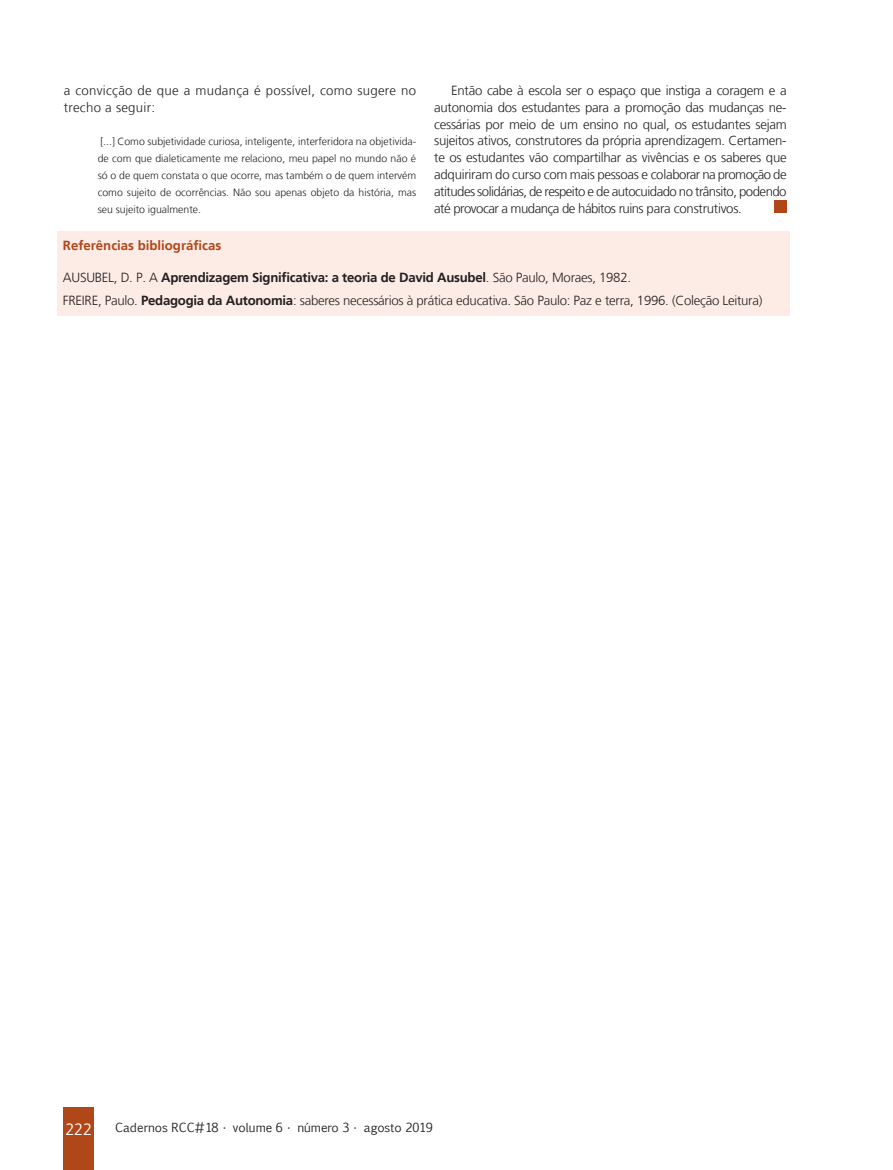
<style>
.page{position:relative;width:893px;height:1170px;background:#fff}
.page>*{position:absolute;margin:0;border:0;box-sizing:border-box;transform-origin:0 0}
.t1{font:300 16.5px "Frutiger LT";color:#fff}
.Miolo__8_8{font:300 13.2px/16.8px "Frutiger LT";letter-spacing:.02em;color:#231f20}
.Referências__8_8{font:300 13.2px "Frutiger LT";letter-spacing:-.02em;color:#231f20}
.Referências__8_8-2{font:700 13.2px "Frutiger LT";letter-spacing:-.02em;color:#231f20}
.Subtítulo_LARANJA_DO{font:700 13.2px "Frutiger LT";color:#b04719}
.t2{font:12px "Euphemia CAS";color:#231f20}
.Citação__7{font:300 10.5px/16.8px "Frutiger LT";color:#231f20;text-align:justify}
.s1{font-weight:300}
.s2{font-weight:700}
</style>
<div class="page">
<div style="left:64px;top:1107px;width:30px;height:62px;background:#b04719"></div>
<div style="left:57px;top:232px;width:732px;height:84px;background:#fdece6"></div>
<div style="left:774px;top:200px;width:13px;height:13px;background:#b04719"></div>
<p class="Miolo__8_8" style="left:64px;top:82px;width:354px">a convicção de que a mudança é possível, como sugere no trecho a seguir:</p>
<p class="Citação__7" style="left:98px;top:133px;width:320px">[...] Como subjetividade curiosa, inteligente, interferidora na objetivida&shy;de com que dialeticamente me relaciono, meu papel no mundo não é só o de quem constata o que ocorre, mas também o de quem intervém como sujeito de ocorrências. Não sou apenas objeto da história, mas seu sujeito igualmente.</p>
<p class="Miolo__8_8" style="left:434px;top:82px;width:354px;text-align:justify;text-indent:17px">Então cabe à escola ser o espaço que instiga a coragem e a autonomia dos estudantes para a promoção das mudanças ne&shy;cessárias por meio de um ensino no qual, os estudantes sejam sujeitos ativos, construtores da própria aprendizagem. Certamen&shy;te os estudantes vão compartilhar as vivências e os saberes que adquiriram do curso com mais pessoas e colaborar na promoção de atitudes solidárias, de respeito e de autocuidado no trânsito, podendo até provocar a mudança de hábitos ruins para construtivos.</p>
<p class="Subtítulo_LARANJA_DO" style="left:63px;top:237px;width:160px">Referências bibliográficas</p>
<p class="Referências__8_8-2" style="left:63px;top:269px;width:570px"><span class="s1">AUSUBEL, D. P. A</span> Aprendizagem Significativa: a teoria de David Ausubel<span class="s1">. São Paulo, Moraes, 1982.</span></p>
<p class="Referências__8_8" style="left:63px;top:293px;width:701px">FREIRE, Paulo. <span class="s2">Pedagogia da Autonomia</span>: saberes necessários à prática educativa. São Paulo: Paz e terra, 1996. (Coleção Leitura)</p>
<p class="t1" style="left:65px;top:1120px;width:28px">222</p>
<p class="t2" style="left:115px;top:1119px;width:319px">Cadernos RCC#18 • volume 6 • número 3 • agosto 2019</p>
</div>
